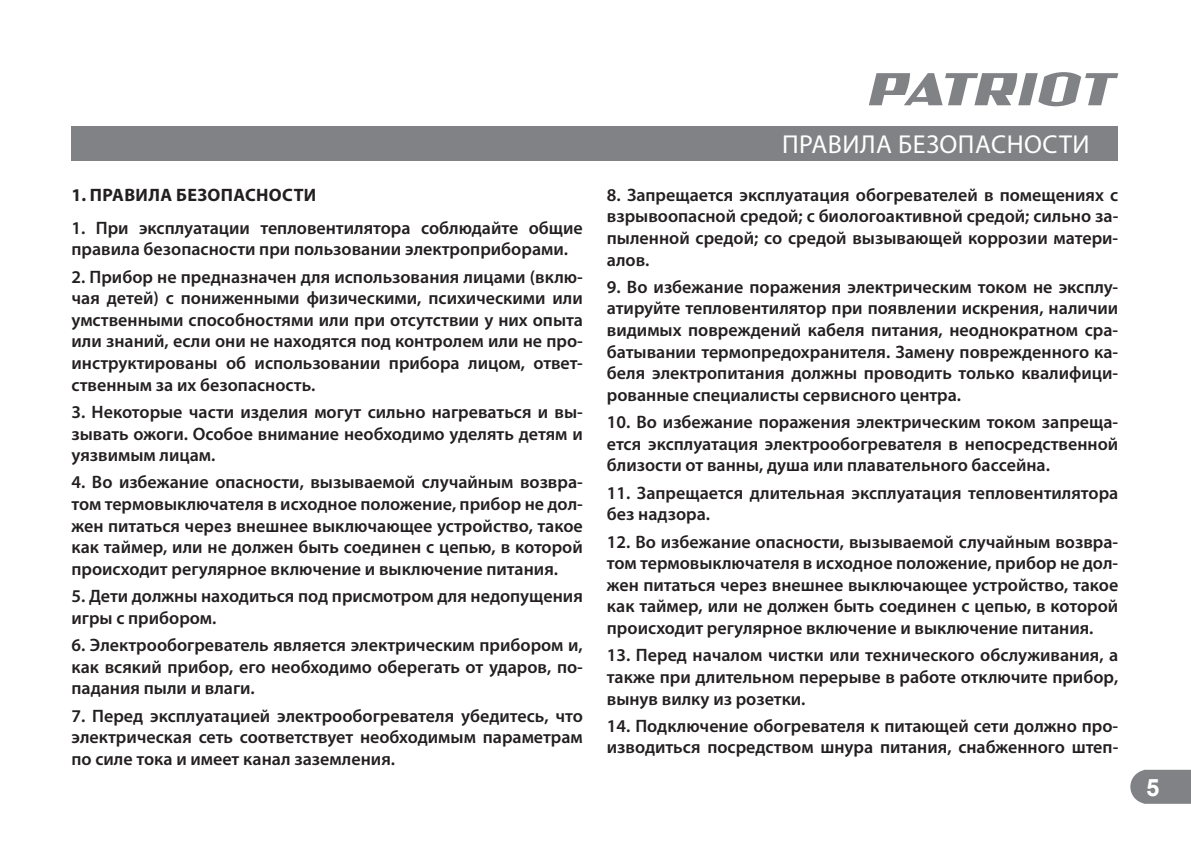
<style>
.page{position:relative;width:1191px;height:842px;background:#fff}
.page>*{position:absolute;margin:0;border:0;box-sizing:border-box;transform-origin:0 0}
.t1{font:26px "Myriad Pro";letter-spacing:.02em;color:#fff}
.t2{font:700 24px "Arial";color:#fff}
.t3{font:600 18px/21.6px "Myriad Pro";color:#231f20;text-align:justify}
.t4{font:700 18px "Myriad Pro";letter-spacing:.02em;color:#231f20}
</style>
<div class="page">
<svg style="left:1130px;top:769px;width:61px;height:34px;background:#8a8c8f"></svg>
<svg style="left:869px;top:72px;width:249px;height:34px"></svg>
<div style="left:71px;top:126px;width:1047px;height:34px;background:#808285"></div>
<p class="t4" style="left:71px;top:185px;width:246px">1. ПРАВИЛА БЕЗОПАСНОСТИ</p>
<p class="t3" style="left:71px;top:216px;width:513px">1. При эксплуатации тепловентилятора соблюдайте общие правила безопасности при пользовании электроприборами.</p>
<p class="t3" style="left:71px;top:265px;width:513px">2. Прибор не предназначен для использования лицами (вклю&shy;чая детей) с пониженными физическими, психическими или умственными способностями или при отсутствии у них опыта или знаний, если они не находятся под контролем или не про&shy;инструктированы об использовании прибора лицом, ответ&shy;ственным за их безопасность.</p>
<p class="t3" style="left:71px;top:400px;width:513px">3. Некоторые части изделия могут сильно нагреваться и вы&shy;зывать ожоги. Особое внимание необходимо уделять детям и уязвимым лицам.</p>
<p class="t3" style="left:71px;top:471px;width:513px">4. Во избежание опасности, вызываемой случайным возвра&shy;том термовыключателя в исходное положение, прибор не дол&shy;жен питаться через внешнее выключающее устройство, такое как таймер, или не должен быть соединен с цепью, в которой происходит регулярное включение и выключение питания.</p>
<p class="t3" style="left:71px;top:585px;width:513px">5. Дети должны находиться под присмотром для недопущения игры с прибором.</p>
<p class="t3" style="left:71px;top:633px;width:513px">6. Электрообогреватель является электрическим прибором и, как всякий прибор, его необходимо оберегать от ударов, по&shy;падания пыли и влаги.</p>
<p class="t3" style="left:71px;top:704px;width:513px">7. Перед эксплуатацией электрообогревателя убедитесь, что электрическая сеть соответствует необходимым параметрам по силе тока и имеет канал заземления.</p>
<h1 class="t1" style="left:782px;top:128px;width:309px">ПРАВИЛА БЕЗОПАСНОСТИ</h1>
<p class="t3" style="left:607px;top:183px;width:513px">8. Запрещается эксплуатация обогревателей в помещениях с взрывоопасной средой; с биологоактивной средой; сильно за&shy;пыленной средой; со средой вызывающей коррозии матери&shy;алов.</p>
<p class="t3" style="left:607px;top:275px;width:513px">9. Во избежание поражения электрическим током не эксплу&shy;атируйте тепловентилятор при появлении искрения, наличии видимых повреждений кабеля питания, неоднократном сра&shy;батывании термопредохранителя. Замену поврежденного ка&shy;беля электропитания должны проводить только квалифици&shy;рованные специалисты сервисного центра.</p>
<p class="t3" style="left:607px;top:411px;width:513px">10. Во избежание поражения электрическим током запреща&shy;ется эксплуатация электрообогревателя в непосредственной близости от ванны, душа или плавательного бассейна.</p>
<p class="t3" style="left:607px;top:481px;width:513px">11. Запрещается длительная эксплуатация тепловентилятора без надзора.</p>
<p class="t3" style="left:607px;top:530px;width:513px">12. Во избежание опасности, вызываемой случайным возвра&shy;том термовыключателя в исходное положение, прибор не дол&shy;жен питаться через внешнее выключающее устройство, такое как таймер, или не должен быть соединен с цепью, в которой происходит регулярное включение и выключение питания.</p>
<p class="t3" style="left:607px;top:644px;width:513px">13. Перед началом чистки или технического обслуживания, а также при длительном перерыве в работе отключите прибор, вынув вилку из розетки.</p>
<p class="t3" style="left:607px;top:714px;width:513px">14. Подключение обогревателя к питающей сети должно про&shy;изводиться посредством шнура питания, снабженного штеп-</p>
<h2 class="t2" style="left:1146px;top:770px;width:15px">5</h2>
</div>
